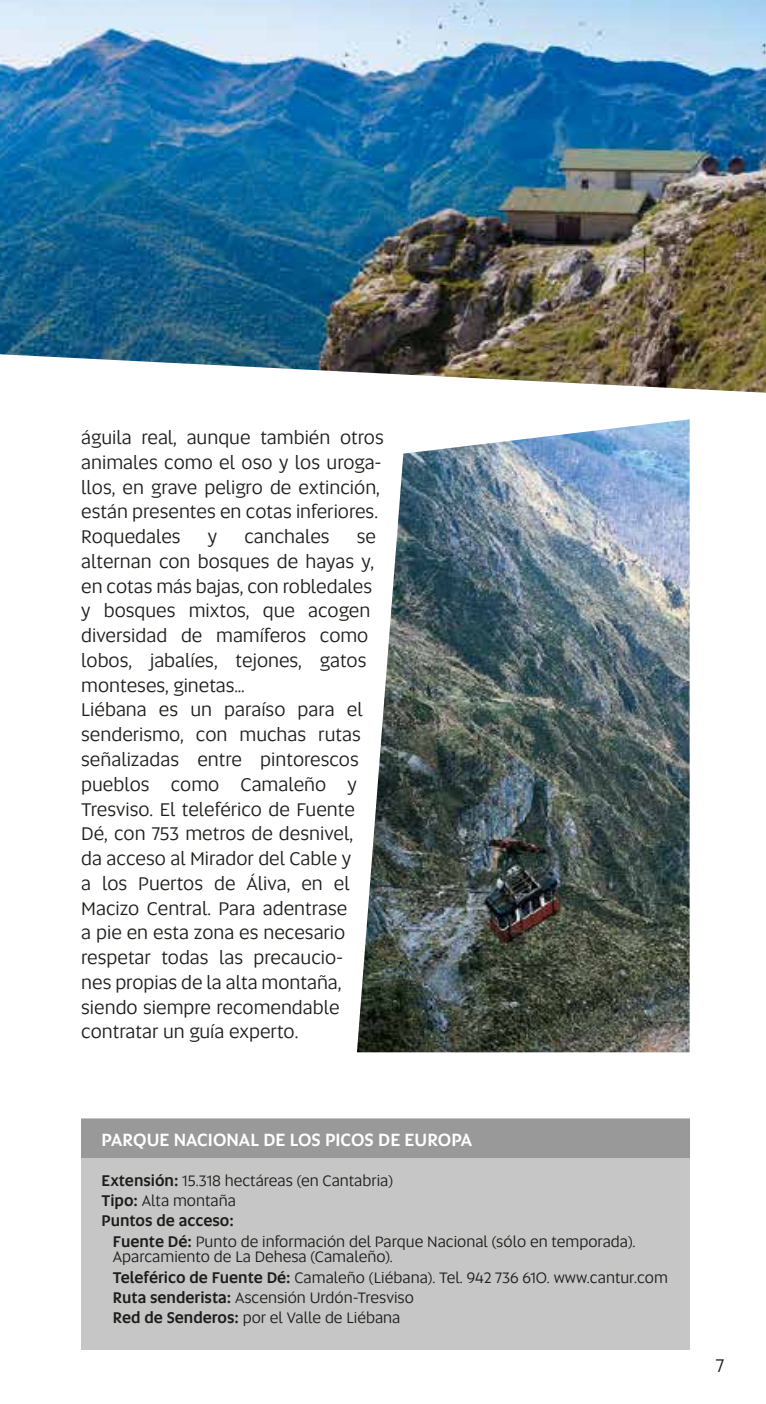
<style>
.page{position:relative;width:766px;height:1404px;background:#fff}
.page>*{position:absolute;margin:0;border:0;box-sizing:border-box;transform-origin:0 0}
.t1{font:19.12px/24.8px "Altis";color:#1d1d1b}
.t2{font:500 18px "Altis";color:#fff}
.t3{font:15.75px/20.2px "Altis";color:#1d1d1b}
.s1{font-weight:500}
</style>
<div class="page">
<img style="left:0;top:0;width:765px;height:392px">
<img style="left:357px;top:419px;width:332px;height:633px">
<div style="left:81px;top:1118px;width:608px;height:231px;background:#c6c6c6"></div>
<div style="left:81px;top:1118px;width:608px;height:39px;background:#999"></div>
<p class="t1" style="left:81px;top:424px;width:304px">águila real, aunque también otros animales como el oso y los uroga&shy;llos, en grave peligro de extinción, están presentes en cotas inferiores.<br>Roquedales</p>
<p class="t1" style="left:208px;top:523px;width:11px">y</p>
<p class="t1" style="left:244px;top:523px;width:87px">canchales</p>
<p class="t1" style="left:81px;top:523px;width:296px;text-indent:275px">se alternan con bosques de hayas y, en cotas más bajas, con robledales y bosques mixtos, que acogen diversidad de mamíferos como lobos, jabalíes, tejones, gatos monteses, ginetas…<br>Liébana es un paraíso para el senderismo, con muchas rutas señalizadas entre pintorescos pueblos como Camaleño y<br>Tresviso. El teleférico de Fuente<br>Dé, con 753 metros de desnivel, da acceso al Mirador del Cable y<br>a los Puertos de Áliva, en el<br>Macizo Central. Para adentrase<br>a pie en esta zona es necesario respetar todas las precaucio&shy;nes propias de la alta montaña, siendo siempre recomendable contratar un guía experto.</p>
<p class="t2" style="left:102px;top:1126px;width:372px">PARQUE NACIONAL DE LOS PICOS DE EUROPA</p>
<p class="t3" style="left:102px;top:1169px;width:293px"><span class="s1">Extensión:</span> 15.318 hectáreas (en Cantabria)<br><span class="s1">Tipo:</span> Alta montaña<br><span class="s1">Puntos de acceso:</span></p>
<p class="t3" style="left:113px;top:1232px;width:524px;line-height:15.8px"><span class="s1">Fuente Dé:</span> Punto de información del Parque Nacional (sólo en temporada).<br>Aparcamiento de La Dehesa (Camaleño).</p>
<p class="t3" style="left:113px;top:1266px;width:556px"><span class="s1">Teleférico de Fuente Dé:</span> Camaleño (Liébana). Tel. 942 736 610. www.cantur.com<br><span class="s1">Ruta senderista:</span> Ascensión Urdón-Tresviso<br><span class="s1">Red de Senderos:</span> por el Valle de Liébana</p>
<p class="t1" style="left:715px;top:1352px;width:10px">7</p>
</div>
